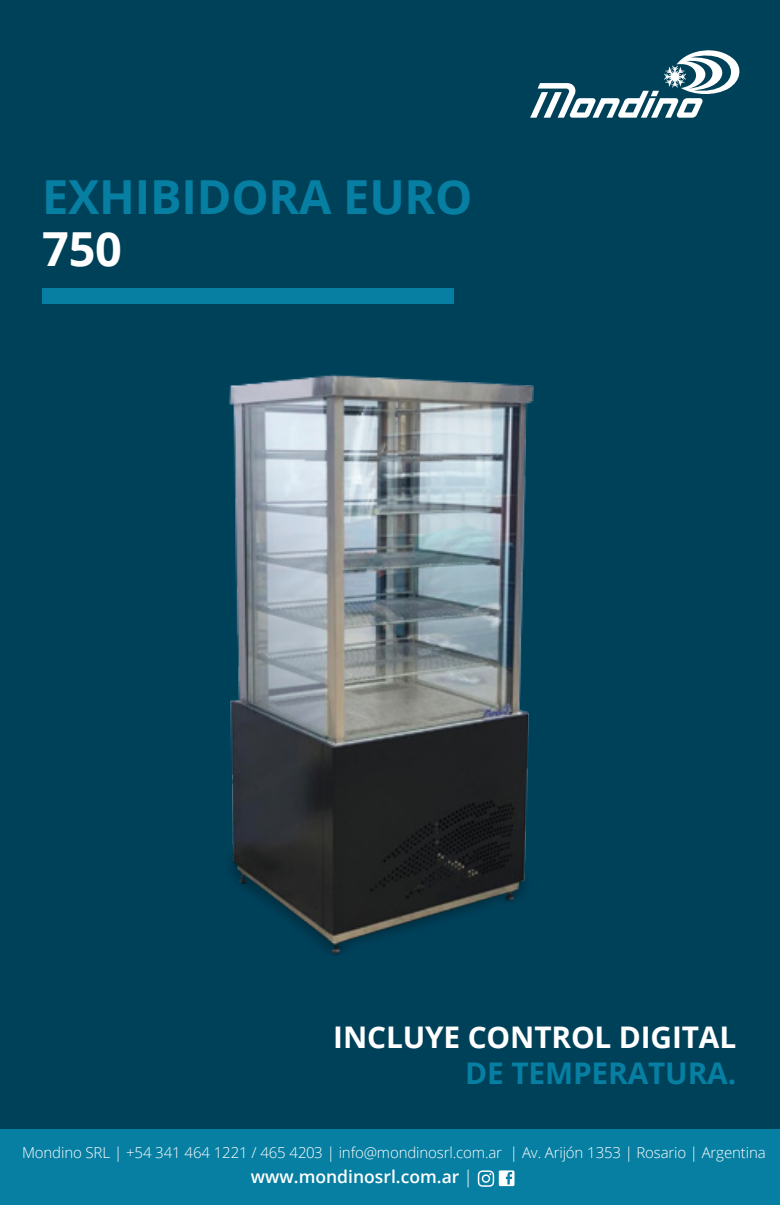
<style>
.page{position:relative;width:780px;height:1205px;background:#00415a}
.page>*{position:absolute;margin:0;border:0;box-sizing:border-box;transform-origin:0 0}
.t1{font:700 46.88px "Open Sans";letter-spacing:-.005em;color:#077fa2}
.t2{font:700 46.88px "Open Sans";color:#fff}
.t3{font:700 29.88px "Open Sans";letter-spacing:-.005em;color:#fff}
.t4{font:700 29.88px "Open Sans";letter-spacing:-.005em;color:#077fa2}
.t5{font:600 17.5px "Open Sans";color:#fff}
.t6{font:300 15px "Open Sans";letter-spacing:-.01em;color:#fff}
.s1{font-weight:300}
</style>
<div class="page">
<svg style="left:530px;top:50px;width:210px;height:68px"></svg>
<div style="left:42px;top:288px;width:411px;height:16px;background:#077fa2"></div>
<div style="left:0;top:1130px;width:780px;height:75px;background:#077fa2"></div>
<svg style="left:477px;top:1170px;width:37px;height:17px"></svg>
<img style="left:229px;top:374px;width:305px;height:581px">
<h1 class="t1" style="left:42px;top:164px;width:432px">EXHIBIDORA EURO</h1>
<h1 class="t2" style="left:42px;top:216px;width:81px">750</h1>
<h2 class="t3" style="left:333px;top:1016px;width:404px">INCLUYE CONTROL DIGITAL</h2>
<h2 class="t4" style="left:465px;top:1052px;width:272px">DE TEMPERATURA.</h2>
<p class="t6" style="left:22px;top:1142px;width:745px">Mondino SRL | +54 341 464 1221 / 465 4203 | info@mondinosrl.com.ar | Av. Arijón 1353 | Rosario | Argentina</p>
<p class="t5" style="left:251px;top:1164px;width:223px">www.mondinosrl.com.ar <span class="s1">|</span></p>
</div>
